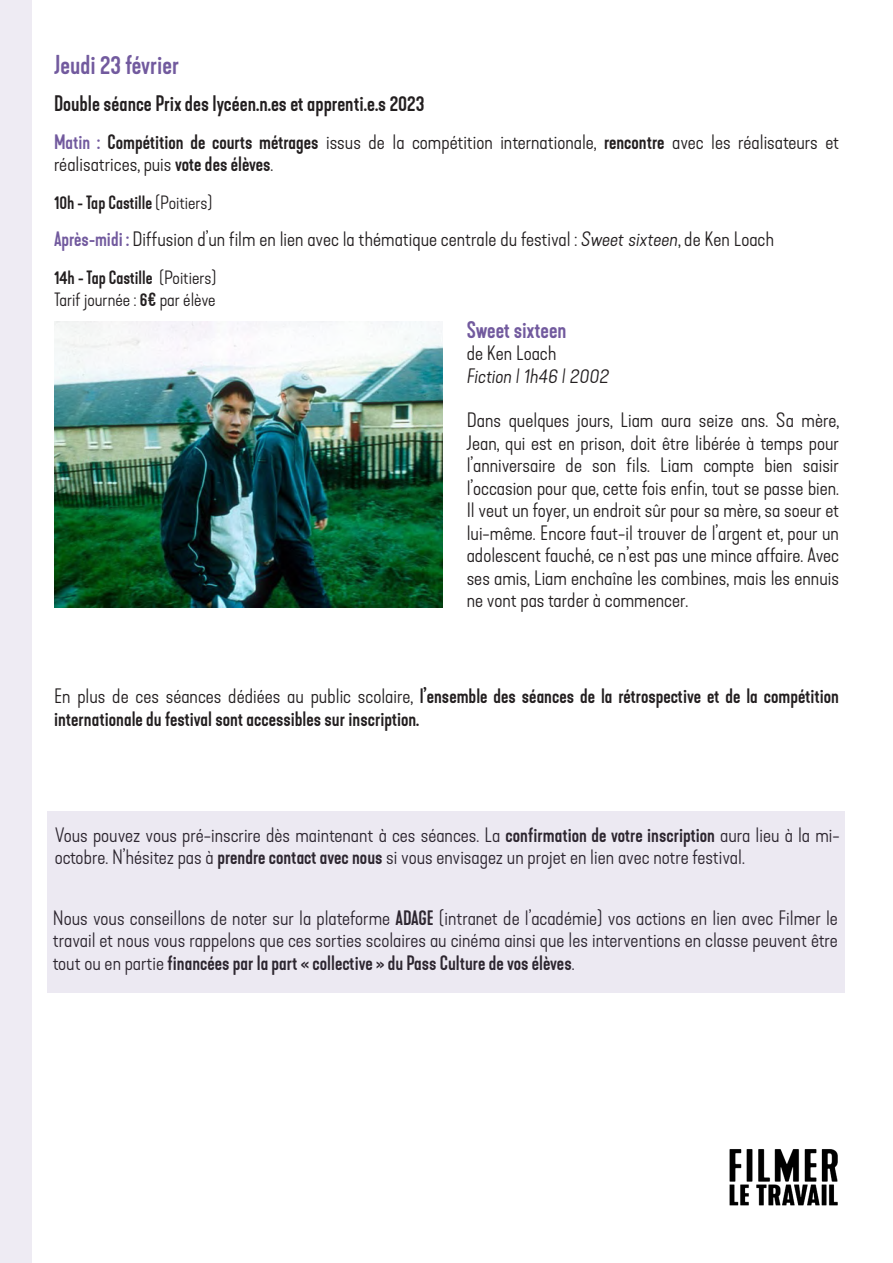
<style>
.page{position:relative;width:893px;height:1263px;background:#fff}
.page>*{position:absolute;margin:0;border:0;box-sizing:border-box;transform-origin:0 0}
.paragraphe{font:500 25.5px "Kapra Neue";color:#725a9e}
.t1{font:500 22.5px "Kapra Neue";color:#725a9e}
.paragraphe-2{font:500 21px "Kapra Neue";color:#231f20}
.paragraphe-3{font:300 expanded 19.5px/22.5px "Kapra Neue";color:#231f20}
.paragraphe-4{font:500 19.5px/22.5px "Kapra Neue";color:#231f20}
.t2{font:italic 300 expanded 19.5px "Kapra Neue";color:#231f20}
.paragraphe-5{font:500 18px "Kapra Neue";color:#231f20}
.paragraphe-6{font:300 expanded 18px "Kapra Neue";color:#231f20}
.s1{font-weight:500;font-stretch:normal;color:#725a9e}
.s2{font-weight:500;font-stretch:normal}
.s3{font-weight:300;font-stretch:expanded}
.s4{font-style:italic}
</style>
<div class="page">
<img style="left:729px;top:1149px;width:109px;height:57px">
<div style="left:0;top:0;width:31px;height:1263px;background:#eeebf3"></div>
<img style="left:54px;top:321px;width:388px;height:286px">
<div style="left:48px;top:811px;width:797px;height:181px;background:#ece9f2"></div>
<p class="paragraphe" style="left:54px;top:49px;width:127px">Jeudi 23 février</p>
<p class="paragraphe-2" style="left:54px;top:91px;width:372px">Double séance Prix des lycéen.n.es et apprenti.e.s 2023</p>
<p class="paragraphe-3" style="left:54px;top:131px;width:786px"><span class="s1">Matin :</span> <span class="s2">Compétition de courts métrages</span> issus de la compétition internationale, <span class="s2">rencontre</span> avec les réalisateurs et réalisatrices, puis <span class="s2">vote des élèves</span>.</p>
<p class="paragraphe-5" style="left:54px;top:191px;width:160px">10h - Tap Castille <span class="s3">(Poitiers)</span></p>
<p class="paragraphe-3" style="left:54px;top:228px;width:722px"><span class="s1">Après-midi :</span> Diffusion d’un film en lien avec la thématique centrale du festival : <span class="s4">Sweet sixteen</span>, de Ken Loach</p>
<p class="paragraphe-5" style="left:54px;top:266px;width:164px">14h - Tap Castille <span class="s3">(Poitiers)</span></p>
<p class="paragraphe-6" style="left:54px;top:289px;width:163px">Tarif journée : <span class="s2">6€</span> par élève</p>
<p class="t1" style="left:467px;top:316px;width:101px">Sweet sixteen</p>
<p class="paragraphe-3" style="left:467px;top:343px;width:91px">de Ken Loach</p>
<p class="t2" style="left:467px;top:364px;width:144px">Fiction / 1h46 / 2002</p>
<p class="paragraphe-3" style="left:467px;top:409px;width:374px;text-align:justify">Dans quelques jours, Liam aura seize ans. Sa mère, Jean, qui est en prison, doit être libérée à temps pour l’anniversaire de son fils. Liam compte bien saisir l’occasion pour que, cette fois enfin, tout se passe bien.<br>Il veut un foyer, un endroit sûr pour sa mère, sa soeur et lui-même. Encore faut-il trouver de l’argent et, pour un adolescent fauché, ce n’est pas une mince affaire. Avec ses amis, Liam enchaîne les combines, mais les ennuis ne vont pas tarder à commencer.</p>
<p class="paragraphe-4" style="left:54px;top:685px;width:786px"><span class="s3">En plus de ces séances dédiées au public scolaire,</span> l’ensemble des séances de la rétrospective et de la compétition internationale du festival sont accessibles sur inscription.</p>
<p class="paragraphe-3" style="left:55px;top:824px;width:786px">Vous pouvez vous pré-inscrire dès maintenant à ces séances. La <span class="s2">confirmation de votre inscription</span> aura lieu à la mi&shy;octobre. N’hésitez pas à <span class="s2">prendre contact avec nous</span> si vous envisagez un projet en lien avec notre festival.</p>
<p class="paragraphe-3" style="left:53px;top:907px;width:786px;text-align:justify">Nous vous conseillons de noter sur la plateforme <span class="s2">ADAGE</span> (intranet de l’académie) vos actions en lien avec Filmer le travail et nous vous rappelons que ces sorties scolaires au cinéma ainsi que les interventions en classe peuvent être tout ou en partie <span class="s2">financées par la part « collective » du Pass Culture de vos élèves</span>.</p>
</div>
